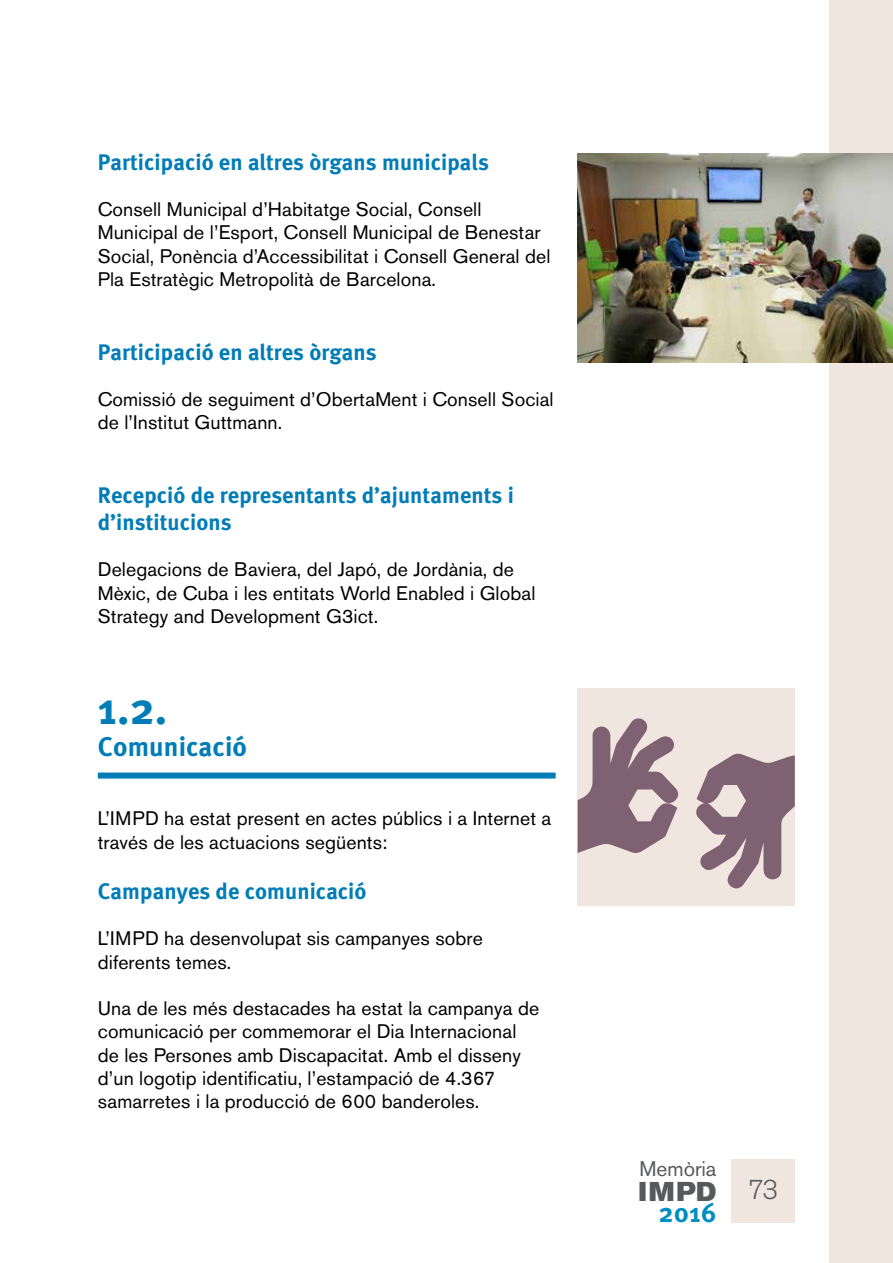
<style>
.page{position:relative;width:893px;height:1263px;background:#fff}
.page>*{position:absolute;margin:0;border:0;box-sizing:border-box;transform-origin:0 0}
.t1{font:45px "Meta Bold Turk";color:#007db7}
.t2{font:27px "Meta Bold Turk";letter-spacing:.005em;color:#007db7}
.t3{font:27px "Akzidenz Grotesk BE Super";color:#58595b}
.t4{font:700 27px "Meta Pro";color:#008ec2}
.t5{font:300 27px "Akzidenz Grotesk BE";color:#58595b}
.t6{font:22.5px/27px "Meta Bold Turk";letter-spacing:.005em;color:#007db7}
.t7{font:21px "Akzidenz Grotesk BE";color:#58595b}
.t8{font:19.5px/23.2px "Akzidenz Grotesk BE";letter-spacing:.005em;color:#000}
</style>
<div class="page">
<div style="left:829px;top:0;width:64px;height:1263px;background:#f1e5df"></div>
<div style="left:731px;top:1160px;width:64px;height:63px;background:#f1e5df"></div>
<div style="left:98px;top:772px;width:458px;height:6px;background:#007db7"></div>
<img style="left:577px;top:153px;width:316px;height:209px">
<div style="left:578px;top:688px;width:217px;height:217px;background:#f1e5df"></div>
<svg style="left:578px;top:718px;width:100px;height:135px"></svg>
<svg style="left:696px;top:753px;width:99px;height:135px"></svg>
<h4 class="t6" style="left:98px;top:148px;width:393px">Participació en altres òrgans municipals</h4>
<p class="t8" style="left:98px;top:198px;width:454px">Consell Municipal d’Habitatge Social, Consell Municipal de l’Esport, Consell Municipal de Benestar Social, Ponència d’Accessibilitat i Consell General del Pla Estratègic Metropolità de Barcelona.</p>
<h4 class="t6" style="left:98px;top:338px;width:280px">Participació en altres òrgans</h4>
<p class="t8" style="left:98px;top:388px;width:457px">Comissió de seguiment d’ObertaMent i Consell Social de l’Institut Guttmann.</p>
<h4 class="t6" style="left:98px;top:481px;width:418px">Recepció de representants d’ajuntaments i d’institucions</h4>
<p class="t8" style="left:98px;top:558px;width:439px">Delegacions de Baviera, del Japó, de Jordània, de<br>Mèxic, de Cuba i les entitats World Enabled i Global<br>Strategy and Development G3ict.</p>
<h3 class="t1" style="left:98px;top:682px;width:71px">1.2.</h3>
<h3 class="t2" style="left:98px;top:730px;width:151px">Comunicació</h3>
<p class="t8" style="left:98px;top:807px;width:455px">L’IMPD ha estat present en actes públics i a Internet a través de les actuacions següents:</p>
<h4 class="t6" style="left:98px;top:877px;width:270px">Campanyes de comunicació</h4>
<p class="t8" style="left:98px;top:927px;width:387px">L’IMPD ha desenvolupat sis campanyes sobre diferents temes.</p>
<p class="t8" style="left:98px;top:997px;width:443px">Una de les més destacades ha estat la campanya de comunicació per commemorar el Dia Internacional de les Persones amb Discapacitat. Amb el disseny d’un logotip identificatiu, l’estampació de 4.367 samarretes i la producció de 600 banderoles.</p>
<p class="t7" style="left:639px;top:1156px;width:79px">Memòria</p>
<h2 class="t3" style="left:639px;top:1176px;width:79px">IMPD</h2>
<h2 class="t4" style="left:659px;top:1195px;width:59px">2016</h2>
<h2 class="t5" style="left:748px;top:1175px;width:31px">73</h2>
</div>
